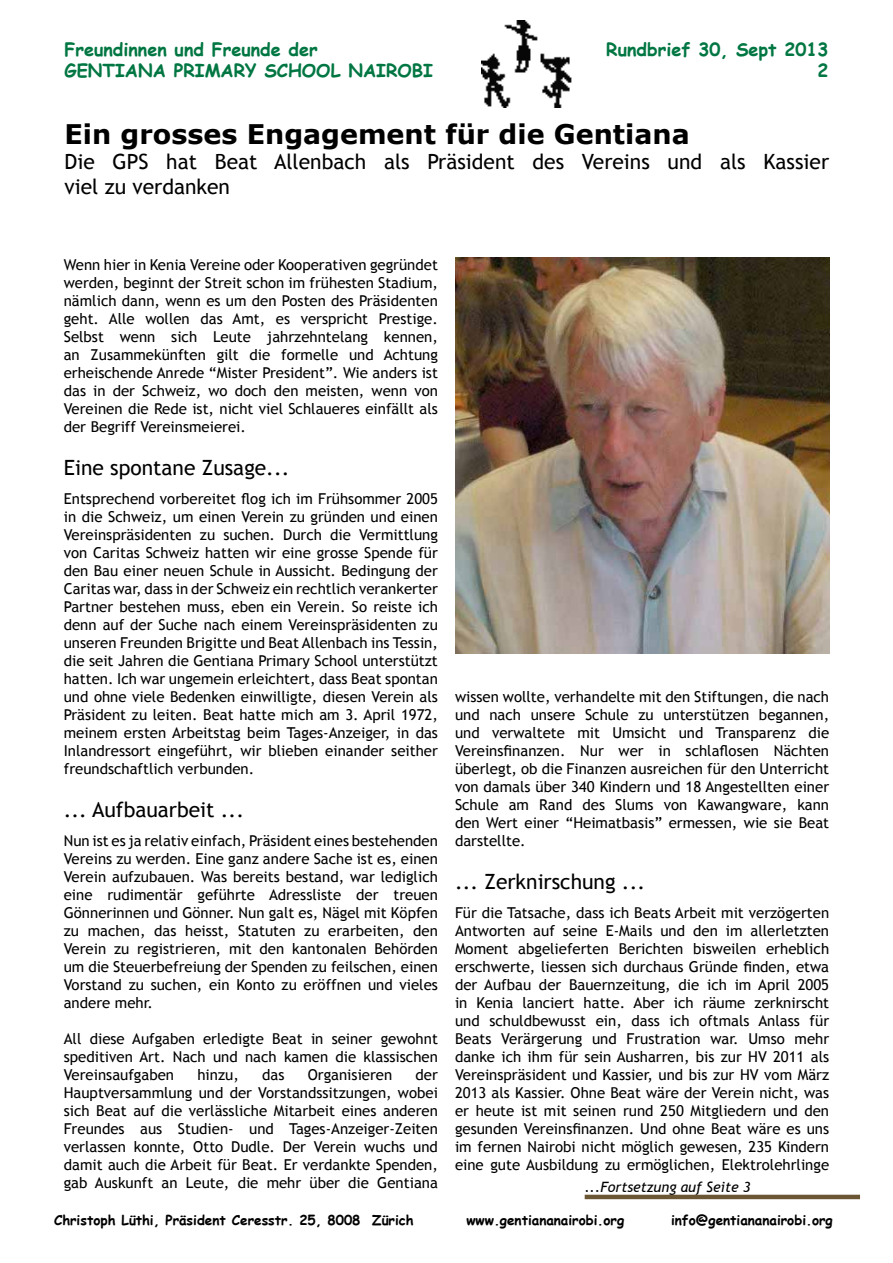
<style>
.page{position:relative;width:893px;height:1263px;background:#fff}
.page>*{position:absolute;margin:0;border:0;box-sizing:border-box;transform-origin:0 0}
.t1{font:700 27px "Verdana";color:#000}
.t2{font:21px/25.2px "Trebuchet MS";color:#000}
.t3{font:700 18px/21.6px "Comic Sans MS";color:#007642}
.t4{font:15px/18px "Trebuchet MS";color:#000;text-align:justify}
.t5{font:italic 14.25px "Trebuchet MS";color:#000}
.t6{font:700 13.5px "Comic Sans MS";color:#000}
</style>
<div class="page">
<img style="left:482px;top:20px;width:90px;height:87px">
<img style="left:455px;top:257px;width:374px;height:396px">
<hr style="left:585px;top:1195px;width:275px;height:4px;background:#6c5735">
<p class="t3" style="left:64px;top:38px;width:370px">Freundinnen und Freunde der<br>GENTIANA PRIMARY SCHOOL NAIROBI</p>
<p class="t3" style="left:606px;top:38px;width:224px;text-align:right">Rundbrief 30, Sept 2013<br>2</p>
<h1 class="t1" style="left:65px;top:115px;width:627px">Ein grosses Engagement für die Gentiana</h1>
<h2 class="t2" style="left:65px;top:149px;width:766px">Die GPS hat Beat Allenbach als Präsident des Vereins und als Kassier viel zu verdanken</h2>
<p class="t4" style="left:64px;top:256px;width:376px">Wenn hier in Kenia Vereine oder Kooperativen gegründet werden, beginnt der Streit schon im frühesten Stadium, nämlich dann, wenn es um den Posten des Präsidenten geht. Alle wollen das Amt, es verspricht Prestige.<br>Selbst wenn sich Leute jahrzehntelang kennen, an Zusammekünften gilt die formelle und Achtung erheischende Anrede “Mister President”. Wie anders ist das in der Schweiz, wo doch den meisten, wenn von Vereinen die Rede ist, nicht viel Schlaueres einfällt als der Begriff Vereinsmeierei.</p>
<h2 class="t2" style="left:64px;top:455px;width:227px">Eine spontane Zusage...</h2>
<p class="t4" style="left:64px;top:490px;width:376px">Entsprechend vorbereitet flog ich im Frühsommer 2005 in die Schweiz, um einen Verein zu gründen und einen Vereinspräsidenten zu suchen. Durch die Vermittlung von Caritas Schweiz hatten wir eine grosse Spende für den Bau einer neuen Schule in Aussicht. Bedingung der Caritas war, dass in der Schweiz ein rechtlich verankerter Partner bestehen muss, eben ein Verein. So reiste ich denn auf der Suche nach einem Vereinspräsidenten zu unseren Freunden Brigitte und Beat Allenbach ins Tessin, die seit Jahren die Gentiana Primary School unterstützt hatten. Ich war ungemein erleichtert, dass Beat spontan und ohne viele Bedenken einwilligte, diesen Verein als Präsident zu leiten. Beat hatte mich am 3. April 1972, meinem ersten Arbeitstag beim Tages-Anzeiger, in das Inlandressort eingeführt, wir blieben einander seither freundschaftlich verbunden.</p>
<h2 class="t2" style="left:64px;top:797px;width:182px">... Aufbauarbeit ...</h2>
<p class="t4" style="left:64px;top:832px;width:376px">Nun ist es ja relativ einfach, Präsident eines bestehenden Vereins zu werden. Eine ganz andere Sache ist es, einen Verein aufzubauen. Was bereits bestand, war lediglich eine rudimentär geführte Adressliste der treuen Gönnerinnen und Gönner. Nun galt es, Nägel mit Köpfen zu machen, das heisst, Statuten zu erarbeiten, den Verein zu registrieren, mit den kantonalen Behörden um die Steuerbefreiung der Spenden zu feilschen, einen Vorstand zu suchen, ein Konto zu eröffnen und vieles andere mehr.</p>
<p class="t4" style="left:64px;top:1030px;width:376px">All diese Aufgaben erledigte Beat in seiner gewohnt speditiven Art. Nach und nach kamen die klassischen Vereinsaufgaben</p>
<p class="t4" style="left:64px;top:1066px;width:376px;text-indent:352px">der Hauptversammlung und der Vorstandssitzungen, wobei sich Beat auf die verlässliche Mitarbeit eines anderen Freundes aus Studien- und Tages-Anzeiger-Zeiten verlassen konnte, Otto Dudle. Der Verein wuchs und damit auch die Arbeit für Beat. Er verdankte Spenden, gab Auskunft an Leute, die mehr über die Gentiana</p>
<p class="t4" style="left:197px;top:1066px;width:43px">hinzu,</p>
<p class="t4" style="left:262px;top:1066px;width:24px">das</p>
<p class="t4" style="left:308px;top:1066px;width:86px">Organisieren</p>
<p class="t4" style="left:455px;top:688px;width:376px">wissen wollte, verhandelte mit den Stiftungen, die nach und nach unsere Schule zu unterstützen begannen, und verwaltete mit Umsicht und Transparenz die Vereinsfinanzen. Nur wer in schlaflosen Nächten überlegt, ob die Finanzen ausreichen für den Unterricht von damals über 340 Kindern und 18 Angestellten einer Schule am Rand des Slums von Kawangware, kann den Wert einer “Heimatbasis” ermessen, wie sie Beat darstellte.</p>
<h2 class="t2" style="left:455px;top:869px;width:192px">... Zerknirschung ...</h2>
<p class="t4" style="left:455px;top:904px;width:376px">Für die Tatsache, dass ich Beats Arbeit mit verzögerten Antworten auf seine E-Mails und den im allerletzten Moment abgelieferten Berichten bisweilen erheblich erschwerte, liessen sich durchaus Gründe finden, etwa der Aufbau der Bauernzeitung, die ich im April 2005 in Kenia lanciert hatte. Aber ich räume zerknirscht und schuldbewusst ein, dass ich oftmals Anlass für Beats Verärgerung und Frustration war. Umso mehr danke ich ihm für sein Ausharren, bis zur HV 2011 als Vereinspräsident und Kassier, und bis zur HV vom März 2013 als Kassier. Ohne Beat wäre der Verein nicht, was er heute ist mit seinen rund 250 Mitgliedern und den gesunden Vereinsfinanzen. Und ohne Beat wäre es uns im fernen Nairobi nicht möglich gewesen, 235 Kindern eine gute Ausbildung zu ermöglichen, Elektrolehrlinge</p>
<p class="t5" style="left:585px;top:1179px;width:167px">...Fortsetzung auf Seite 3</p>
<p class="t6" style="left:54px;top:1210px;width:361px">Christoph Lüthi, Präsident Ceresstr. 25, 8008 Zürich</p>
<p class="t6" style="left:466px;top:1210px;width:159px">www.gentiananairobi.org</p>
<p class="t6" style="left:671px;top:1210px;width:163px">info@gentiananairobi.org</p>
</div>
